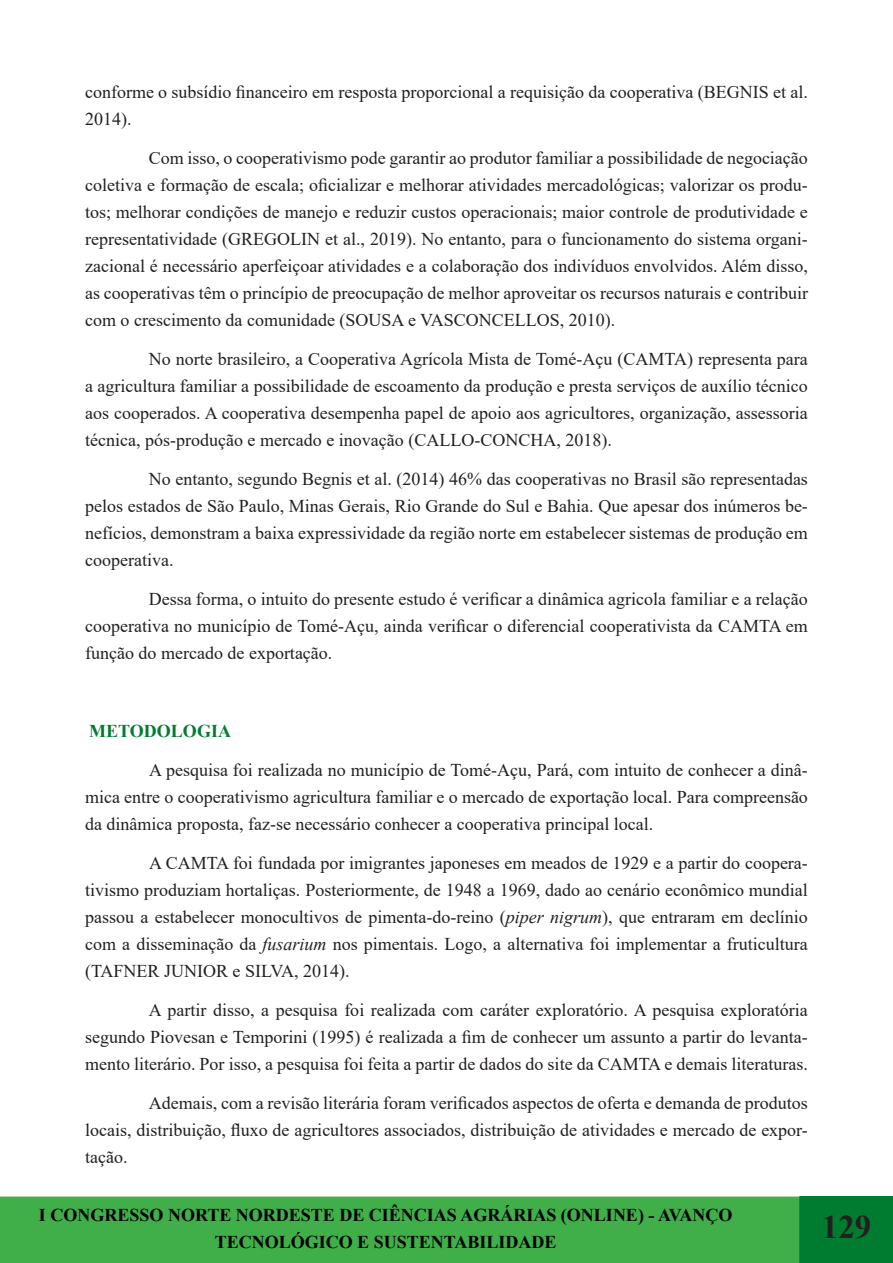
<style>
.page{position:relative;width:893px;height:1263px;background:#fff}
.page>*{position:absolute;margin:0;border:0;box-sizing:border-box;transform-origin:0 0}
.t1{font:700 33px "Times New Roman";color:#231f20}
.t2{font:18px/27px "Times New Roman";color:#231f20;text-align:justify}
.t3{font:700 18px/27px "Times New Roman";color:#000;text-align:center}
.t4{font:700 18px "Times New Roman";color:#007c30}
.s1{font-style:italic}
</style>
<div class="page">
<div style="left:0;top:1196px;width:799px;height:67px;background:#40ae49"></div>
<div style="left:799px;top:1196px;width:94px;height:67px;background:#007c30"></div>
<p class="t2" style="left:85px;top:77px;width:724px">conforme o subsídio financeiro em resposta proporcional a requisição da cooperativa (BEGNIS et al.<br>2014).</p>
<p class="t2" style="left:85px;top:143px;width:724px;text-indent:64px">Com isso, o cooperativismo pode garantir ao produtor familiar a possibilidade de negociação coletiva e formação de escala; oficializar e melhorar atividades mercadológicas; valorizar os produ&shy;tos; melhorar condições de manejo e reduzir custos operacionais; maior controle de produtividade e representatividade (GREGOLIN et al., 2019). No entanto, para o funcionamento do sistema organi&shy;zacional é necessário aperfeiçoar atividades e a colaboração dos indivíduos envolvidos. Além disso, as cooperativas têm o princípio de preocupação de melhor aproveitar os recursos naturais e contribuir com o crescimento da comunidade (SOUSA e VASCONCELLOS, 2010).</p>
<p class="t2" style="left:85px;top:344px;width:724px;text-indent:64px">No norte brasileiro, a Cooperativa Agrícola Mista de Tomé-Açu (CAMTA) representa para a agricultura familiar a possibilidade de escoamento da produção e presta serviços de auxílio técnico aos cooperados. A cooperativa desempenha papel de apoio aos agricultores, organização, assessoria técnica, pós-produção e mercado e inovação (CALLO-CONCHA, 2018).</p>
<p class="t2" style="left:85px;top:464px;width:724px;text-indent:64px">No entanto, segundo Begnis et al. (2014) 46% das cooperativas no Brasil são representadas pelos estados de São Paulo, Minas Gerais, Rio Grande do Sul e Bahia. Que apesar dos inúmeros be&shy;nefícios, demonstram a baixa expressividade da região norte em estabelecer sistemas de produção em cooperativa.</p>
<p class="t2" style="left:85px;top:584px;width:724px;text-indent:64px">Dessa forma, o intuito do presente estudo é verificar a dinâmica agricola familiar e a relação cooperativa no município de Tomé-Açu, ainda verificar o diferencial cooperativista da CAMTA em função do mercado de exportação.</p>
<p class="t4" style="left:89px;top:718px;width:143px">METODOLOGIA</p>
<p class="t2" style="left:85px;top:755px;width:724px;text-indent:64px">A pesquisa foi realizada no município de Tomé-Açu, Pará, com intuito de conhecer a dinâ&shy;mica entre o cooperativismo agricultura familiar e o mercado de exportação local. Para compreensão da dinâmica proposta, faz-se necessário conhecer a cooperativa principal local.</p>
<p class="t2" style="left:85px;top:848px;width:724px;text-indent:64px">A CAMTA foi fundada por imigrantes japoneses em meados de 1929 e a partir do coopera&shy;tivismo produziam hortaliças. Posteriormente, de 1948 a 1969, dado ao cenário econômico mundial passou a estabelecer monocultivos de pimenta-do-reino (<span class="s1">piper nigrum</span>), que entraram em declínio com a disseminação da <span class="s1">fusarium</span> nos pimentais. Logo, a alternativa foi implementar a fruticultura (TAFNER JUNIOR e SILVA, 2014).</p>
<p class="t2" style="left:85px;top:995px;width:724px;text-indent:64px">A partir disso, a pesquisa foi realizada com caráter exploratório. A pesquisa exploratória segundo Piovesan e Temporini (1995) é realizada a fim de conhecer um assunto a partir do levanta&shy;mento literário. Por isso, a pesquisa foi feita a partir de dados do site da CAMTA e demais literaturas.</p>
<p class="t2" style="left:85px;top:1088px;width:724px;text-indent:64px">Ademais, com a revisão literária foram verificados aspectos de oferta e demanda de produtos locais, distribuição, fluxo de agricultores associados, distribuição de atividades e mercado de expor&shy;tação.</p>
<p class="t3" style="left:39px;top:1201px;width:695px">I CONGRESSO NORTE NORDESTE DE CIÊNCIAS AGRÁRIAS (ONLINE) - AVANÇO<br>TECNOLÓGICO E SUSTENTABILIDADE</p>
<h1 class="t1" style="left:822px;top:1203px;width:51px">129</h1>
</div>
